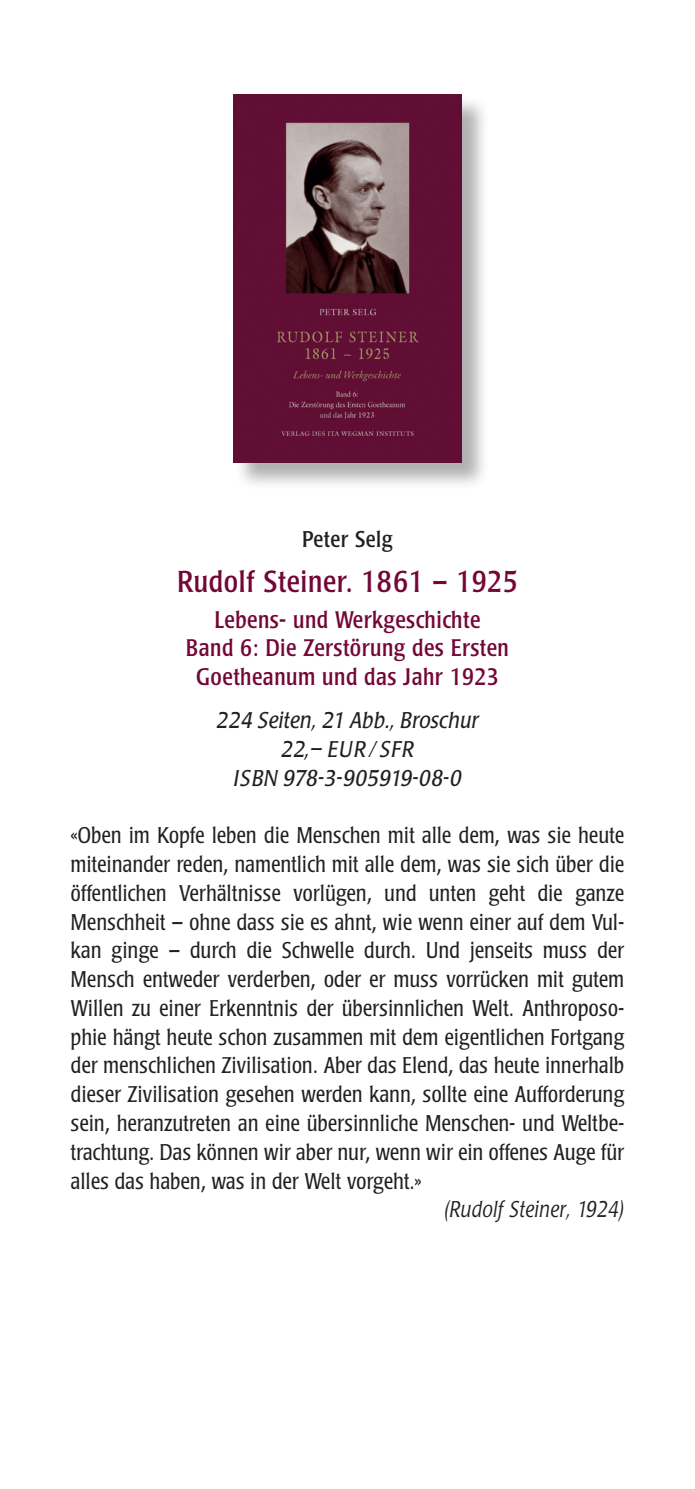
<style>
.page{position:relative;width:695px;height:1489px;background:#fff}
.page>*{position:absolute;margin:0;border:0;box-sizing:border-box;transform-origin:0 0}
.t1{font:condensed 30px "Poppl Laudatio";letter-spacing:.02em;color:#740635}
.t2{font:condensed 23.75px/28.8px "Poppl Laudatio";letter-spacing:.02em;color:#740635;text-align:center}
.t3{font:300 condensed 22.5px/28.8px "Poppl Laudatio";letter-spacing:.02em;color:#231f20;text-align:justify}
.t4{font:italic 22.5px/28.8px "Poppl Laudatio";letter-spacing:.02em;color:#231f20;text-align:center;scale:.9 1}
.t5{font:italic 300 22.5px "Poppl Laudatio";letter-spacing:.02em;color:#231f20;scale:.85 1}
.t6{font:condensed 22.5px "Poppl Laudatio";letter-spacing:.02em;color:#231f20}
</style>
<div class="page">
<div style="left:234px;top:95px;width:256px;height:395px;background:#231f20;opacity:.35"></div>
<img style="left:234px;top:94px;width:228px;height:368px">
<p class="t6" style="left:302px;top:527px;width:92px">Peter Selg</p>
<h1 class="t1" style="left:177px;top:564px;width:342px">Rudolf Steiner. 1861 – 1925</h1>
<p class="t2" style="left:186px;top:605px;width:324px">Lebens- und Werkgeschichte<br>Band 6: Die Zerstörung des Ersten<br>Goetheanum und das Jahr 1923</p>
<p class="t4" style="left:216px;top:706px;width:292px">224 Seiten, 21 Abb., Broschur<br>22,– EUR/SFR<br>ISBN 978-3-905919-08-0</p>
<p class="t3" style="left:71px;top:821px;width:554px">«Oben im Kopfe leben die Menschen mit alle dem, was sie heute miteinander reden, namentlich mit alle dem, was sie sich über die öffentlichen Verhältnisse vorlügen, und unten geht die ganze Menschheit – ohne dass sie es ahnt, wie wenn einer auf dem Vul&shy;kan ginge – durch die Schwelle durch. Und jenseits muss der Mensch entweder verderben, oder er muss vorrücken mit gutem Willen zu einer Erkenntnis der übersinnlichen Welt. Anthroposo&shy;phie hängt heute schon zusammen mit dem eigentlichen Fortgang der menschlichen Zivilisation. Aber das Elend, das heute innerhalb dieser Zivilisation gesehen werden kann, sollte eine Aufforderung sein, heranzutreten an eine übersinnliche Menschen- und Weltbe&shy;trachtung. Das können wir aber nur, wenn wir ein offenes Auge für alles das haben, was in der Welt vorgeht.»</p>
<p class="t5" style="left:445px;top:1196px;width:212px">(Rudolf Steiner, 1924)</p>
</div>
